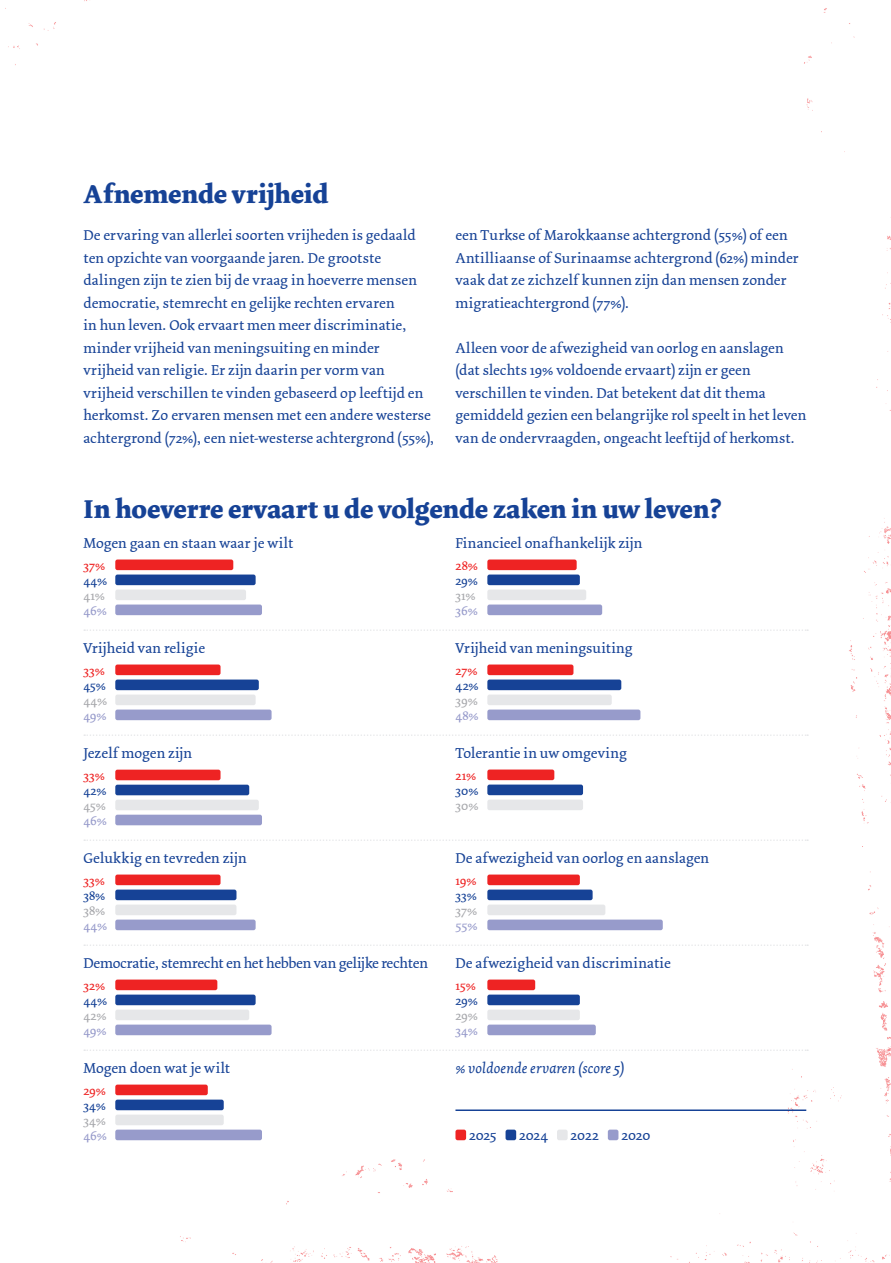
<style>
.page{position:relative;width:891px;height:1263px;background:#fff}
.page>*{position:absolute;margin:0;border:0;box-sizing:border-box;transform-origin:0 0}
.t1{font:700 27px "Dolly";color:#164296}
.t2{font:15px/22.5px "Dolly";letter-spacing:.01em;color:#164296}
.t3{font:15px "Dolly";letter-spacing:-.015em;color:#164296}
.t4{font:italic 15px "Dolly";letter-spacing:.005em;color:#164296}
.t5{font:13.5px "Dolly";letter-spacing:.005em;color:#ee2323}
.t6{font:13.5px "Dolly";color:#164296}
.t7{font:13.5px "Dolly";letter-spacing:-.005em;color:#a8a9ad}
.t8{font:13.5px "Dolly";color:#979bcb}
</style>
<div class="page">
<img style="left:5px;top:0;width:886px;height:1263px">
<hr style="left:455px;top:1109px;width:351px;height:2px;background:#164296">
<svg style="left:84px;top:629px;width:724px;height:2px"></svg>
<svg style="left:84px;top:734px;width:724px;height:2px"></svg>
<svg style="left:84px;top:839px;width:724px;height:2px"></svg>
<svg style="left:84px;top:944px;width:724px;height:2px"></svg>
<svg style="left:84px;top:1049px;width:724px;height:2px"></svg>
<div style="left:115px;top:559px;width:118px;height:11px;background:#ee2323;border-radius:2px"></div>
<div style="left:115px;top:574px;width:141px;height:11px;background:#164296;border-radius:2px"></div>
<div style="left:115px;top:589px;width:131px;height:11px;background:#e6e7e9;border-radius:2px"></div>
<div style="left:115px;top:604px;width:147px;height:11px;background:#979bcb;border-radius:2px"></div>
<div style="left:115px;top:664px;width:106px;height:11px;background:#ee2323;border-radius:2px"></div>
<div style="left:115px;top:679px;width:144px;height:11px;background:#164296;border-radius:2px"></div>
<div style="left:115px;top:694px;width:141px;height:11px;background:#e6e7e9;border-radius:2px"></div>
<div style="left:115px;top:709px;width:157px;height:11px;background:#979bcb;border-radius:2px"></div>
<div style="left:115px;top:770px;width:106px;height:10px;background:#ee2323;border-radius:2px"></div>
<div style="left:115px;top:785px;width:134px;height:10px;background:#164296;border-radius:2px"></div>
<div style="left:115px;top:800px;width:144px;height:10px;background:#e6e7e9;border-radius:2px"></div>
<div style="left:115px;top:815px;width:147px;height:10px;background:#979bcb;border-radius:2px"></div>
<div style="left:115px;top:874px;width:106px;height:11px;background:#ee2323;border-radius:2px"></div>
<div style="left:115px;top:889px;width:121px;height:11px;background:#164296;border-radius:2px"></div>
<div style="left:115px;top:904px;width:121px;height:11px;background:#e6e7e9;border-radius:2px"></div>
<div style="left:115px;top:919px;width:141px;height:11px;background:#979bcb;border-radius:2px"></div>
<div style="left:115px;top:979px;width:102px;height:11px;background:#ee2323;border-radius:2px"></div>
<div style="left:115px;top:994px;width:141px;height:11px;background:#164296;border-radius:2px"></div>
<div style="left:115px;top:1009px;width:134px;height:11px;background:#e6e7e9;border-radius:2px"></div>
<div style="left:115px;top:1024px;width:157px;height:11px;background:#979bcb;border-radius:2px"></div>
<div style="left:115px;top:1084px;width:93px;height:11px;background:#ee2323;border-radius:2px"></div>
<div style="left:115px;top:1099px;width:109px;height:11px;background:#164296;border-radius:2px"></div>
<div style="left:115px;top:1114px;width:109px;height:11px;background:#e6e7e9;border-radius:2px"></div>
<div style="left:115px;top:1129px;width:147px;height:11px;background:#979bcb;border-radius:2px"></div>
<div style="left:487px;top:559px;width:90px;height:11px;background:#ee2323;border-radius:2px"></div>
<div style="left:487px;top:574px;width:93px;height:11px;background:#164296;border-radius:2px"></div>
<div style="left:487px;top:589px;width:99px;height:11px;background:#e6e7e9;border-radius:2px"></div>
<div style="left:487px;top:604px;width:115px;height:11px;background:#979bcb;border-radius:2px"></div>
<div style="left:487px;top:664px;width:86px;height:11px;background:#ee2323;border-radius:2px"></div>
<div style="left:487px;top:679px;width:134px;height:11px;background:#164296;border-radius:2px"></div>
<div style="left:487px;top:694px;width:125px;height:11px;background:#e6e7e9;border-radius:2px"></div>
<div style="left:487px;top:709px;width:153px;height:11px;background:#979bcb;border-radius:2px"></div>
<div style="left:487px;top:769px;width:67px;height:11px;background:#ee2323;border-radius:2px"></div>
<div style="left:487px;top:784px;width:96px;height:11px;background:#164296;border-radius:2px"></div>
<div style="left:487px;top:799px;width:96px;height:11px;background:#e6e7e9;border-radius:2px"></div>
<div style="left:487px;top:874px;width:93px;height:11px;background:#ee2323;border-radius:2px"></div>
<div style="left:487px;top:889px;width:106px;height:11px;background:#164296;border-radius:2px"></div>
<div style="left:487px;top:904px;width:118px;height:11px;background:#e6e7e9;border-radius:2px"></div>
<div style="left:487px;top:919px;width:176px;height:11px;background:#979bcb;border-radius:2px"></div>
<div style="left:487px;top:979px;width:48px;height:11px;background:#ee2323;border-radius:2px"></div>
<div style="left:487px;top:994px;width:93px;height:11px;background:#164296;border-radius:2px"></div>
<div style="left:487px;top:1009px;width:93px;height:11px;background:#e6e7e9;border-radius:2px"></div>
<div style="left:487px;top:1024px;width:109px;height:11px;background:#979bcb;border-radius:2px"></div>
<div style="left:455px;top:1129px;width:11px;height:11px;background:#ee2323;border-radius:2px"></div>
<div style="left:506px;top:1129px;width:10px;height:11px;background:#164296;border-radius:2px"></div>
<div style="left:557px;top:1129px;width:11px;height:11px;background:#e6e7e9;border-radius:2px"></div>
<div style="left:608px;top:1129px;width:10px;height:11px;background:#979bcb;border-radius:2px"></div>
<h1 class="t1" style="left:83px;top:177px;width:246px">Afnemende vrijheid</h1>
<p class="t2" style="left:83px;top:224px;width:352px">De ervaring van allerlei soorten vrijheden is gedaald ten opzichte van voorgaande jaren. De grootste dalingen zijn te zien bij de vraag in hoeverre mensen democratie, stemrecht en gelijke rechten ervaren<br>in hun leven. Ook ervaart men meer discriminatie, minder vrijheid van meningsuiting en minder<br>vrijheid van religie. Er zijn daarin per vorm van vrijheid verschillen te vinden gebaseerd op leeftijd en herkomst. Zo ervaren mensen met een andere westerse achtergrond (72%), een niet-westerse achtergrond (55%),</p>
<p class="t2" style="left:455px;top:224px;width:345px">een Turkse of Marokkaanse achtergrond (55%) of een Antilliaanse of Surinaamse achtergrond (62%) minder vaak dat ze zichzelf kunnen zijn dan mensen zonder migratieachtergrond (77%).</p>
<p class="t2" style="left:455px;top:337px;width:352px">Alleen voor de afwezigheid van oorlog en aanslagen (dat slechts 19% voldoende ervaart) zijn er geen verschillen te vinden. Dat betekent dat dit thema gemiddeld gezien een belangrijke rol speelt in het leven van de ondervraagden, ongeacht leeftijd of herkomst.</p>
<h1 class="t1" style="left:83px;top:492px;width:641px">In hoeverre ervaart u de volgende zaken in uw leven?</h1>
<p class="t2" style="left:83px;top:532px;width:211px">Mogen gaan en staan waar je wilt</p>
<p class="t5" style="left:83px;top:558px;width:23px">37%</p>
<p class="t6" style="left:83px;top:573px;width:25px">44%</p>
<p class="t7" style="left:83px;top:588px;width:23px">41%</p>
<p class="t8" style="left:83px;top:603px;width:25px">46%</p>
<p class="t2" style="left:83px;top:637px;width:123px">Vrijheid van religie</p>
<p class="t5" style="left:83px;top:663px;width:23px">33%</p>
<p class="t6" style="left:83px;top:678px;width:24px">45%</p>
<p class="t7" style="left:83px;top:693px;width:25px">44%</p>
<p class="t8" style="left:83px;top:708px;width:25px">49%</p>
<p class="t2" style="left:83px;top:742px;width:110px">Jezelf mogen zijn</p>
<p class="t5" style="left:83px;top:768px;width:23px">33%</p>
<p class="t6" style="left:83px;top:783px;width:25px">42%</p>
<p class="t7" style="left:83px;top:798px;width:24px">45%</p>
<p class="t8" style="left:83px;top:813px;width:25px">46%</p>
<p class="t2" style="left:83px;top:847px;width:165px">Gelukkig en tevreden zijn</p>
<p class="t5" style="left:83px;top:873px;width:23px">33%</p>
<p class="t6" style="left:83px;top:888px;width:24px">38%</p>
<p class="t7" style="left:83px;top:903px;width:24px">38%</p>
<p class="t8" style="left:83px;top:918px;width:25px">44%</p>
<p class="t3" style="left:83px;top:954px;width:346px">Democratie, stemrecht en het hebben van gelijke rechten</p>
<p class="t5" style="left:83px;top:978px;width:23px">32%</p>
<p class="t6" style="left:83px;top:993px;width:25px">44%</p>
<p class="t7" style="left:83px;top:1008px;width:25px">42%</p>
<p class="t8" style="left:83px;top:1023px;width:25px">49%</p>
<p class="t2" style="left:83px;top:1057px;width:148px">Mogen doen wat je wilt</p>
<p class="t5" style="left:83px;top:1083px;width:24px">29%</p>
<p class="t6" style="left:83px;top:1098px;width:24px">34%</p>
<p class="t7" style="left:83px;top:1113px;width:24px">34%</p>
<p class="t8" style="left:83px;top:1128px;width:25px">46%</p>
<p class="t2" style="left:455px;top:532px;width:188px">Financieel onafhankelijk zijn</p>
<p class="t5" style="left:455px;top:558px;width:24px">28%</p>
<p class="t6" style="left:455px;top:573px;width:24px">29%</p>
<p class="t7" style="left:455px;top:588px;width:22px">31%</p>
<p class="t8" style="left:455px;top:603px;width:24px">36%</p>
<p class="t2" style="left:455px;top:637px;width:179px">Vrijheid van meningsuiting</p>
<p class="t5" style="left:455px;top:663px;width:24px">27%</p>
<p class="t6" style="left:455px;top:678px;width:25px">42%</p>
<p class="t7" style="left:455px;top:693px;width:24px">39%</p>
<p class="t8" style="left:455px;top:708px;width:25px">48%</p>
<p class="t2" style="left:455px;top:742px;width:173px">Tolerantie in uw omgeving</p>
<p class="t5" style="left:455px;top:768px;width:22px">21%</p>
<p class="t6" style="left:455px;top:783px;width:24px">30%</p>
<p class="t7" style="left:455px;top:798px;width:24px">30%</p>
<p class="t2" style="left:455px;top:847px;width:255px">De afwezigheid van oorlog en aanslagen</p>
<p class="t5" style="left:455px;top:873px;width:23px">19%</p>
<p class="t6" style="left:455px;top:888px;width:23px">33%</p>
<p class="t7" style="left:455px;top:903px;width:23px">37%</p>
<p class="t8" style="left:455px;top:918px;width:24px">55%</p>
<p class="t2" style="left:455px;top:952px;width:217px">De afwezigheid van discriminatie</p>
<p class="t5" style="left:455px;top:978px;width:22px">15%</p>
<p class="t6" style="left:455px;top:993px;width:24px">29%</p>
<p class="t7" style="left:455px;top:1008px;width:24px">29%</p>
<p class="t8" style="left:455px;top:1023px;width:24px">34%</p>
<p class="t4" style="left:455px;top:1059px;width:170px">% voldoende ervaren (score 5)</p>
<p class="t2" style="left:469px;top:1124px;width:29px">2025</p>
<p class="t2" style="left:519px;top:1124px;width:30px">2024</p>
<p class="t2" style="left:571px;top:1124px;width:30px">2022</p>
<p class="t2" style="left:621px;top:1124px;width:31px">2020</p>
</div>
